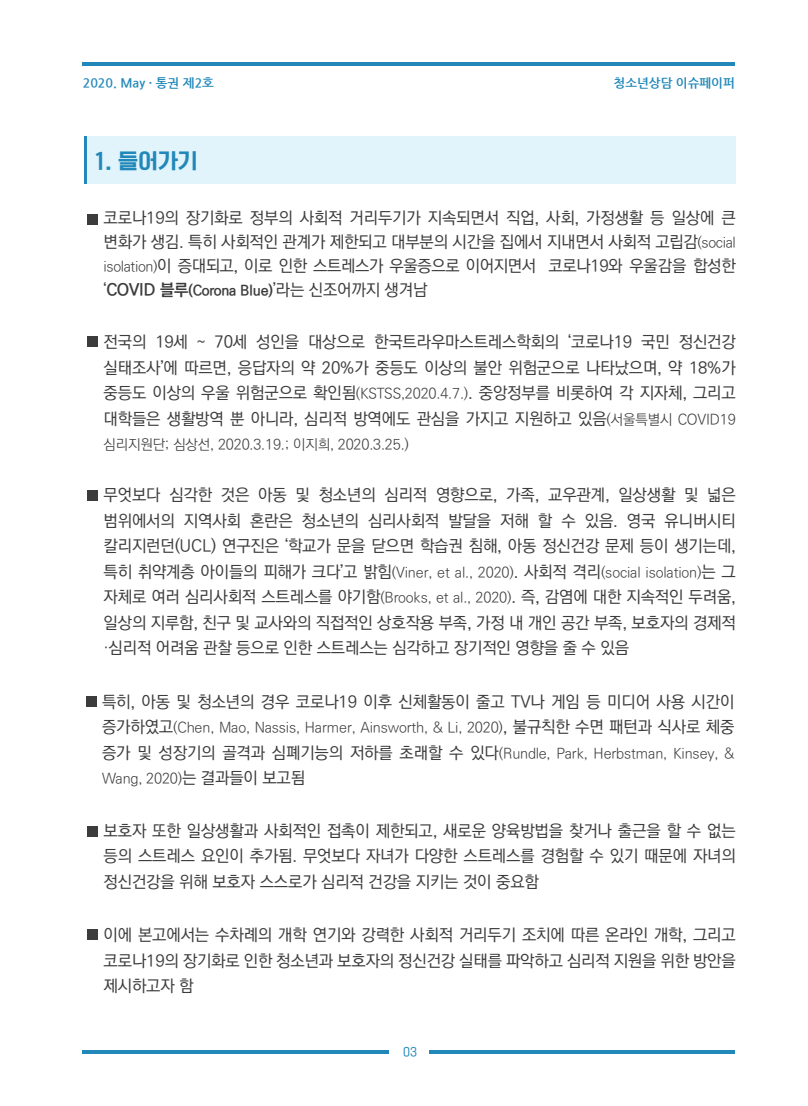
<style>
.page{position:relative;width:808px;height:1106px;background:#fff}
.page>*{position:absolute;margin:0;border:0;box-sizing:border-box;transform-origin:0 0}
.t1{font:20.4px "TT Omni Gothic H";color:#2188b9}
.t2{font:500 16.5px/25.5px "Ko Pub World Dotum";letter-spacing:-.01em;color:#3c3c3d;text-align:justify}
.t3{font:300 14.25px/25.5px "Ko Pub World Dotum";letter-spacing:-.01em;color:#3c3c3d;text-align:justify}
.t4{font:700 12.45px "Nanum Gothic";color:#2188b9}
.t5{font:10.95px "TT Omni Gothic M";color:#2188b9}
.s1{font-weight:300;font-size:14.25px}
.s2{font-weight:700}
.s3{font-weight:700;font-size:14.25px}
.s4{font-weight:500;font-size:16.5px}
</style>
<div class="page">
<div style="left:84px;top:136px;width:652px;height:48px;background:#e1f4fc"></div>
<hr style="left:85px;top:136px;width:2px;height:47px;background:#2188b9">
<hr style="left:83px;top:63px;width:652px;height:3px;background:#2188b9">
<hr style="left:83px;top:1050px;width:652px;height:3px;background:#2188b9">
<div style="left:390px;top:1043px;width:39px;height:18px;background:#fff"></div>
<div style="left:88px;top:215px;width:10px;height:10px;background:#3c3c3d"></div>
<div style="left:88px;top:336px;width:10px;height:10px;background:#3c3c3d"></div>
<div style="left:86px;top:696px;width:10px;height:10px;background:#3c3c3d"></div>
<div style="left:88px;top:490px;width:10px;height:10px;background:#3c3c3d"></div>
<div style="left:88px;top:826px;width:10px;height:10px;background:#3c3c3d"></div>
<div style="left:88px;top:929px;width:10px;height:10px;background:#3c3c3d"></div>
<p class="t4" style="left:83px;top:77px;width:133px">2020. May · 통권 제2호</p>
<p class="t4" style="left:614px;top:76px;width:123px">청소년상담 이슈페이퍼</p>
<p class="t1" style="left:95px;top:151px;width:105px">1. 들어가기</p>
<p class="t2" style="left:104px;top:207px;width:634px;line-height:24px">코로나19의 장기화로 정부의 사회적 거리두기가 지속되면서 직업, 사회, 가정생활 등 일상에 큰 변화가 생김. 특히 사회적인 관계가 제한되고 대부분의 시간을 집에서 지내면서 사회적 고립감<span class="s1">(social isolation)</span>이 증대되고, 이로 인한 스트레스가 우울증으로 이어지면서 코로나19와 우울감을 합성한 ‘<span class="s2">COVID 블루</span><span class="s3">(Corona Blue)</span>’라는 신조어까지 생겨남</p>
<p class="t2" style="left:104px;top:330px;width:634px">전국의 19세 ~ 70세 성인을 대상으로 한국트라우마스트레스학회의 ‘코로나19 국민 정신건강 실태조사’에 따르면, 응답자의 약 20%가 중등도 이상의 불안 위험군으로 나타났으며, 약 18%가 중등도 이상의 우울 위험군으로 확인됨<span class="s1">(KSTSS,2020.4.7.)</span>. 중앙정부를 비롯하여 각 지자체, 그리고 대학들은 생활방역 뿐 아니라, 심리적 방역에도 관심을 가지고 지원하고 있음<span class="s1">(서울특별시 COVID19</span></p>
<p class="t3" style="left:104px;top:432px;width:307px">심리지원단; 심상선, 2020.3.19.; 이지희, 2020.3.25.)</p>
<p class="t2" style="left:104px;top:483px;width:634px">무엇보다 심각한 것은 아동 및 청소년의 심리적 영향으로, 가족, 교우관계, 일상생활 및 넓은 범위에서의 지역사회 혼란은 청소년의 심리사회적 발달을 저해 할 수 있음. 영국 유니버시티 칼리지런던(UCL) 연구진은 ‘학교가 문을 닫으면 학습권 침해, 아동 정신건강 문제 등이 생기는데,</p>
<p class="t3" style="left:104px;top:560px;width:634px"><span class="s4">특히 취약계층 아이들의 피해가 크다’고 밝힘</span>(Viner, et al., 2020)<span class="s4">. 사회적 격리</span>(social isolation)<span class="s4">는 그</span></p>
<p class="t2" style="left:104px;top:585px;width:634px">자체로 여러 심리사회적 스트레스를 야기함<span class="s1">(Brooks, et al., 2020)</span>. 즉, 감염에 대한 지속적인 두려움, 일상의 지루함, 친구 및 교사와의 직접적인 상호작용 부족, 가정 내 개인 공간 부족, 보호자의 경제적 ·심리적 어려움 관찰 등으로 인한 스트레스는 심각하고 장기적인 영향을 줄 수 있음</p>
<p class="t2" style="left:102px;top:689px;width:634px">특히, 아동 및 청소년의 경우 코로나19 이후 신체활동이 줄고 TV나 게임 등 미디어 사용 시간이</p>
<p class="t3" style="left:102px;top:715px;width:634px"><span class="s4">증가하였고</span>(Chen, Mao, Nassis, Harmer, Ainsworth, &amp; Li, 2020)<span class="s4">, 불규칙한 수면 패턴과 식사로 체중 증가 및 성장기의 골격과 심폐기능의 저하를 초래할 수 있다</span>(Rundle, Park, Herbstman, Kinsey, &amp; Wang, 2020)<span class="s4">는 결과들이 보고됨</span></p>
<p class="t2" style="left:104px;top:818px;width:634px">보호자 또한 일상생활과 사회적인 접촉이 제한되고, 새로운 양육방법을 찾거나 출근을 할 수 없는 등의 스트레스 요인이 추가됨. 무엇보다 자녀가 다양한 스트레스를 경험할 수 있기 때문에 자녀의 정신건강을 위해 보호자 스스로가 심리적 건강을 지키는 것이 중요함</p>
<p class="t2" style="left:104px;top:923px;width:634px">이에 본고에서는 수차례의 개학 연기와 강력한 사회적 거리두기 조치에 따른 온라인 개학, 그리고 코로나19의 장기화로 인한 청소년과 보호자의 정신건강 실태를 파악하고 심리적 지원을 위한 방안을 제시하고자 함</p>
<p class="t5" style="left:403px;top:1046px;width:15px">03</p>
</div>
